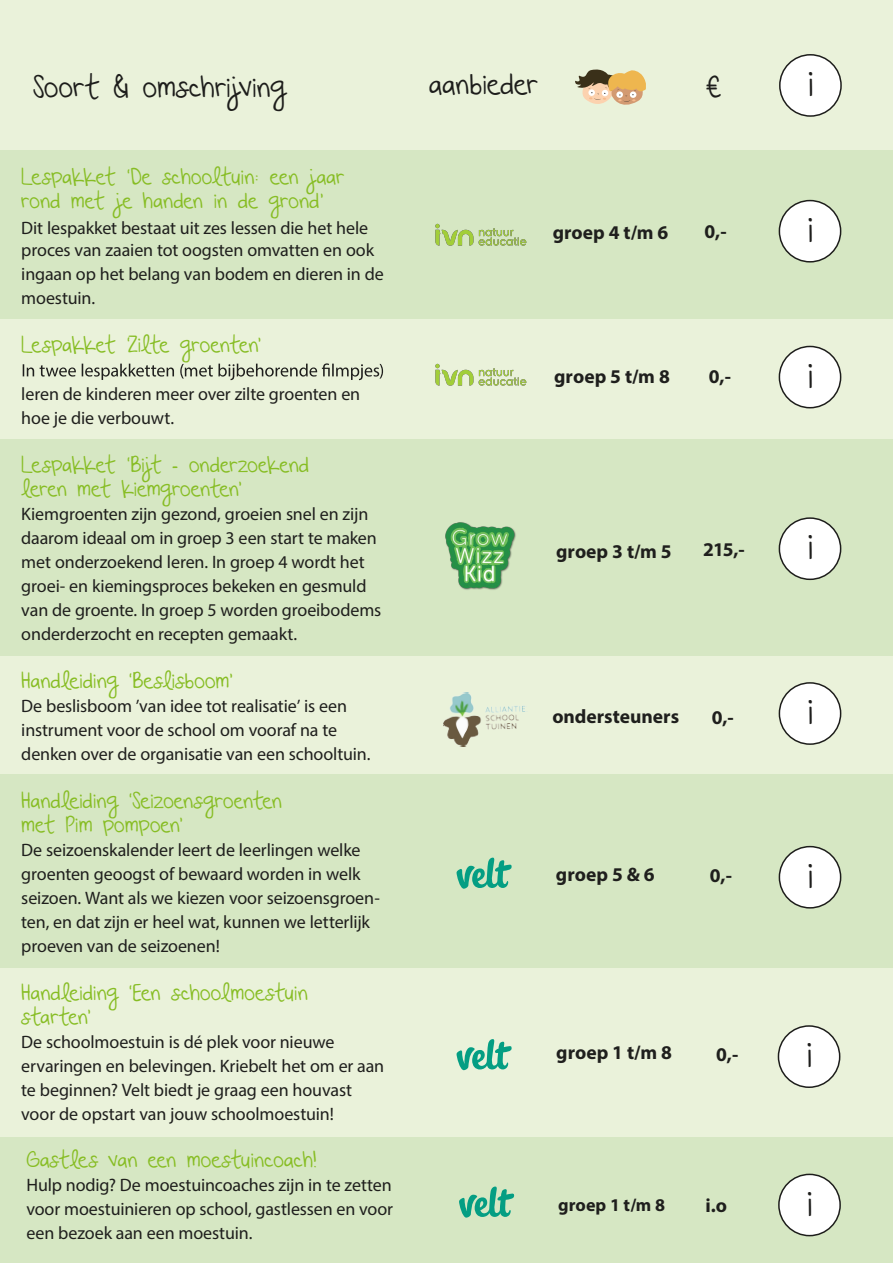
<style>
.page{position:relative;width:893px;height:1263px;background:#fff}
.page>*{position:absolute;margin:0;border:0;box-sizing:border-box;transform-origin:0 0}
.t1{font:37.5px "Beautiful Every Time";color:#1d1d1b}
.t2{font:28.5px "Beautiful Every Time";letter-spacing:.005em;color:#1d1d1b}
.t3{font:21px/24px "Beautiful Every Time";letter-spacing:-.005em;color:#87bd24}
.t4{font:700 19.5px "Myriad Pro";color:#1f1f1d}
.t5{font:18px/24px "Myriad Pro";letter-spacing:-.005em;color:#1f1f1d}
.t6{font:700 18px "Myriad Pro";color:#1f1f1d}
</style>
<div class="page">
<div style="left:1px;top:579px;width:892px;height:195px;background:#eaf2da"></div>
<div style="left:1px;top:0;width:892px;height:153px;background:#eaf2da"></div>
<div style="left:1px;top:150px;width:892px;height:171px;background:#d6e7c3"></div>
<div style="left:1px;top:319px;width:892px;height:120px;background:#eaf2da"></div>
<div style="left:1px;top:439px;width:892px;height:217px;background:#d6e7c3"></div>
<div style="left:1px;top:774px;width:892px;height:196px;background:#d6e7c3"></div>
<div style="left:1px;top:969px;width:892px;height:294px;background:#eaf2da"></div>
<svg style="left:575px;top:69px;width:71px;height:36px"></svg>
<svg style="left:23px;top:363px;width:360px;height:17px"></svg>
<svg style="left:457px;top:858px;width:55px;height:31px"></svg>
<svg style="left:457px;top:1039px;width:55px;height:31px"></svg>
<div style="left:780px;top:55px;width:61px;height:61px;background:#fff;border-radius:50%"></div>
<div style="left:779px;top:54px;width:63px;height:63px;border:2px solid #1d1d1b;border-radius:50%"></div>
<div style="left:779px;top:201px;width:62px;height:61px;background:#fff;border-radius:50%"></div>
<div style="left:779px;top:200px;width:62px;height:63px;border:2px solid #1d1d1b;border-radius:50%"></div>
<div style="left:779px;top:346px;width:62px;height:62px;background:#fff;border-radius:50%"></div>
<div style="left:779px;top:346px;width:62px;height:62px;border:2px solid #1d1d1b;border-radius:50%"></div>
<div style="left:779px;top:518px;width:62px;height:61px;background:#fff;border-radius:50%"></div>
<div style="left:779px;top:517px;width:62px;height:63px;border:2px solid #1d1d1b;border-radius:50%"></div>
<div style="left:779px;top:683px;width:62px;height:61px;background:#fff;border-radius:50%"></div>
<div style="left:779px;top:682px;width:62px;height:63px;border:2px solid #1d1d1b;border-radius:50%"></div>
<div style="left:779px;top:847px;width:62px;height:61px;background:#fff;border-radius:50%"></div>
<div style="left:779px;top:846px;width:62px;height:62px;border:2px solid #1d1d1b;border-radius:50%"></div>
<div style="left:778px;top:1026px;width:62px;height:61px;background:#fff;border-radius:50%"></div>
<div style="left:778px;top:1025px;width:62px;height:63px;border:2px solid #1d1d1b;border-radius:50%"></div>
<img style="left:435px;top:223px;width:92px;height:23px">
<img style="left:435px;top:363px;width:92px;height:23px">
<img style="left:445px;top:522px;width:71px;height:68px">
<img style="left:443px;top:692px;width:82px;height:55px">
<div style="left:0;top:1138px;width:893px;height:125px;background:#d6e7c3"></div>
<svg style="left:459px;top:1186px;width:56px;height:31px"></svg>
<div style="left:779px;top:1174px;width:61px;height:61px;background:#fff;border-radius:50%"></div>
<div style="left:778px;top:1173px;width:63px;height:63px;border:2px solid #1d1d1b;border-radius:50%"></div>
<h2 class="t2" style="left:33px;top:71px;width:253px">Soort &amp; omschrijving</h2>
<h2 class="t2" style="left:429px;top:68px;width:111px">aanbieder</h2>
<h2 class="t2" style="left:706px;top:71px;width:17px">€</h2>
<p class="t3" style="left:21px;top:165px;width:325px">Lespakket ‘De schooltuin: een jaar rond met je handen in de grond ’</p>
<p class="t5" style="left:21px;top:216px;width:364px;line-height:23.5px">Dit lespakket bestaat uit zes lessen die het hele proces van zaaien tot oogsten omvatten en ook ingaan op het belang van bodem en dieren in de moestuin.</p>
<p class="t3" style="left:21px;top:333px;width:242px">Lespakket ‘Zilte groenten’</p>
<p class="t5" style="left:21px;top:382px;width:340px">leren de kinderen meer over zilte groenten en hoe je die verbouwt.</p>
<p class="t3" style="left:21px;top:453px;width:289px">Lespakket ‘Bijt – onderzoekend leren met kiemgroenten’</p>
<p class="t5" style="left:21px;top:502px;width:361px">Kiemgroenten zijn gezond, groeien snel en zijn daarom ideaal om in groep 3 een start te maken met onderzoekend leren. In groep 4 wordt het groei- en kiemingsproces bekeken en gesmuld van de groente. In groep 5 worden groeibodems onderderzocht en recepten gemaakt.</p>
<p class="t3" style="left:21px;top:669px;width:214px">Handleiding ‘Beslisboom’</p>
<p class="t5" style="left:21px;top:694px;width:351px">De beslisboom ’van idee tot realisatie’ is een instrument voor de school om vooraf na te denken over de organisatie van een schooltuin.</p>
<p class="t3" style="left:21px;top:789px;width:262px">Handleiding ‘Seizoensgroenten met Pim pompoen’</p>
<p class="t5" style="left:21px;top:838px;width:360px">De seizoenskalender leert de leerlingen welke groenten geoogst of bewaard worden in welk seizoen. Want als we kiezen voor seizoensgroen&shy;ten, en dat zijn er heel wat, kunnen we letterlijk proeven van de seizoenen!</p>
<p class="t3" style="left:21px;top:981px;width:288px">Handleiding ‘Een schoolmoestuin starten’</p>
<p class="t5" style="left:21px;top:1030px;width:364px">De schoolmoestuin is dé plek voor nieuwe ervaringen en belevingen. Kriebelt het om er aan te beginnen? Velt biedt je graag een houvast voor de opstart van jouw schoolmoestuin!</p>
<p class="t4" style="left:553px;top:219px;width:117px">groep 4 t/m 6</p>
<p class="t4" style="left:705px;top:219px;width:24px">0,-</p>
<p class="t4" style="left:554px;top:364px;width:117px">groep 5 t/m 8</p>
<p class="t4" style="left:709px;top:363px;width:24px">0,-</p>
<p class="t4" style="left:556px;top:539px;width:117px">groep 3 t/m 5</p>
<p class="t4" style="left:703px;top:537px;width:43px">215,-</p>
<p class="t4" style="left:552px;top:703px;width:128px">ondersteuners</p>
<p class="t4" style="left:712px;top:705px;width:24px">0,-</p>
<p class="t4" style="left:556px;top:862px;width:100px">groep 5 &amp; 6</p>
<p class="t4" style="left:710px;top:863px;width:24px">0,-</p>
<p class="t4" style="left:556px;top:1040px;width:117px">groep 1 t/m 8</p>
<p class="t4" style="left:716px;top:1042px;width:24px">0,-</p>
<h1 class="t1" style="left:807px;top:61px;width:8px">i</h1>
<h1 class="t1" style="left:807px;top:207px;width:8px">i</h1>
<h1 class="t1" style="left:807px;top:353px;width:8px">i</h1>
<h1 class="t1" style="left:807px;top:524px;width:8px">i</h1>
<h1 class="t1" style="left:807px;top:689px;width:8px">i</h1>
<h1 class="t1" style="left:807px;top:853px;width:8px">i</h1>
<h1 class="t1" style="left:806px;top:1032px;width:8px">i</h1>
<p class="t3" style="left:26px;top:1147px;width:292px">Gastles van een moestuincoach!</p>
<p class="t5" style="left:26px;top:1172px;width:368px;text-align:justify">Hulp nodig? De moestuincoaches zijn in te zetten voor moestuinieren op school, gastlessen en voor een bezoek aan een moestuin.</p>
<p class="t6" style="left:558px;top:1193px;width:108px">groep 1 t/m 8</p>
<p class="t4" style="left:705px;top:1193px;width:23px">i.o</p>
<h1 class="t1" style="left:806px;top:1181px;width:8px">i</h1>
</div>
